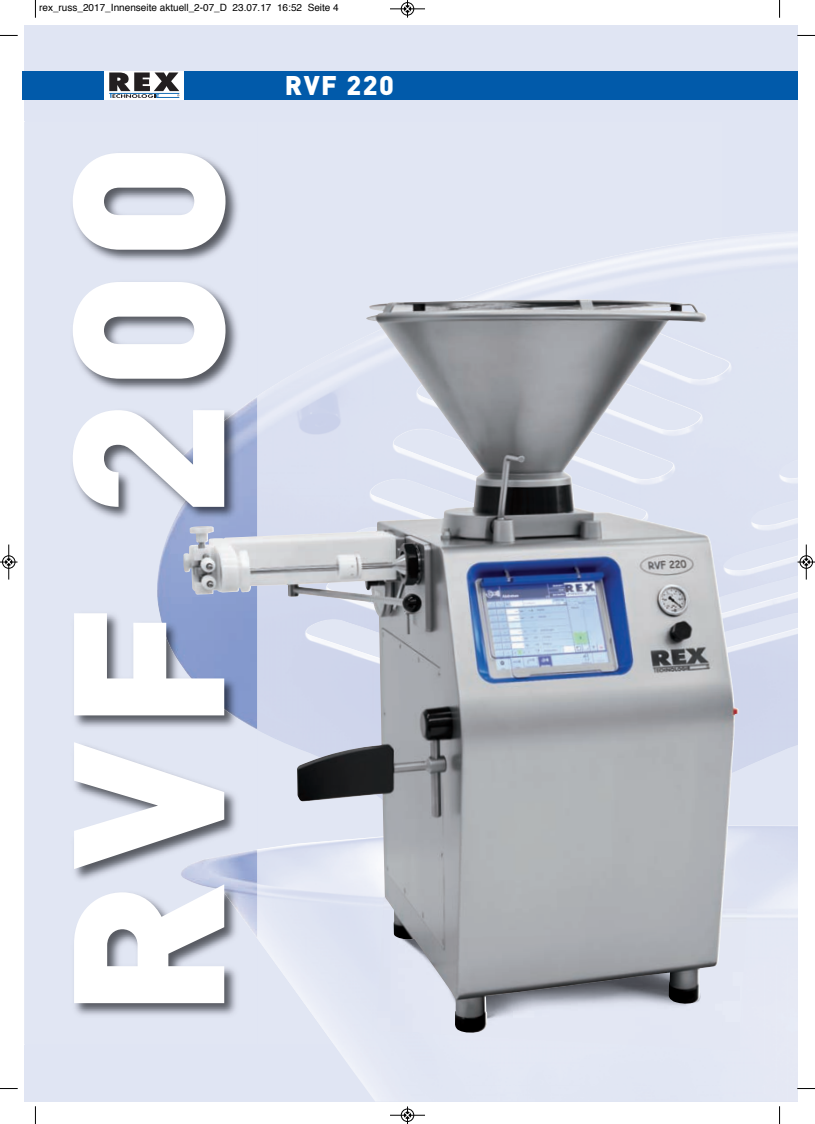
<style>
.page{position:relative;width:815px;height:1124px;background:#fff}
.page>*{position:absolute;margin:0;border:0;box-sizing:border-box;transform-origin:0 0}
.t1{font:900 211px "DIN";letter-spacing:.055em;color:#fff}
.t2{font:900 26.62px "DIN";letter-spacing:.055em;color:#fff}
.t3{font:10px "Helvetica";color:#000}
</style>
<div class="page">
<div style="left:257px;top:25px;width:540px;height:1076px;background:#e0e5f3"></div>
<img style="left:334px;top:233px;width:463px;height:868px">
<div style="left:24px;top:25px;width:233px;height:1076px;background:#e0e5f3"></div>
<div style="left:23px;top:71px;width:81px;height:28px;background:#015aaa"></div>
<div style="left:104px;top:71px;width:80px;height:28px;background:#fff"></div>
<div style="left:184px;top:71px;width:593px;height:28px;background:#015aaa"></div>
<div style="left:777px;top:71px;width:20px;height:28px;background:#015aaa"></div>
<img style="left:73px;top:154px;width:649px;height:861px">
<img style="left:257px;top:238px;width:465px;height:806px">
<img style="left:181px;top:849px;width:2px;height:89px">
<img style="left:157px;top:396px;width:26px;height:333px">
<svg style="left:109px;top:72px;width:70px;height:26px"></svg>
<img style="left:632px;top:900px;width:115px;height:150px">
<img style="left:377px;top:1033px;width:345px;height:11px">
<img style="left:183px;top:299px;width:556px;height:734px">
<svg style="left:35px;top:0;width:1px;height:18px"></svg>
<svg style="left:0;top:35px;width:18px;height:1px"></svg>
<svg style="left:779px;top:0;width:1px;height:18px"></svg>
<svg style="left:797px;top:35px;width:18px;height:1px"></svg>
<svg style="left:35px;top:1106px;width:1px;height:17px"></svg>
<svg style="left:0;top:1088px;width:18px;height:1px"></svg>
<svg style="left:779px;top:1106px;width:1px;height:17px"></svg>
<svg style="left:797px;top:1087px;width:18px;height:2px"></svg>
<div style="left:401px;top:2px;width:13px;height:14px;border:1px solid #fff;border-radius:50%"></div>
<hr style="left:390px;top:9px;width:35px;height:1px;background:#000">
<div style="left:401px;top:2px;width:13px;height:13px;border:1px solid #000;border-radius:50%"></div>
<svg style="left:404px;top:0;width:7px;height:18px"></svg>
<hr style="left:390px;top:1114px;width:35px;height:1px;background:#000">
<div style="left:401px;top:1108px;width:13px;height:13px;border:1px solid #000;border-radius:50%"></div>
<svg style="left:404px;top:1106px;width:7px;height:17px"></svg>
<hr style="left:9px;top:544px;width:1px;height:35px;background:#000">
<div style="left:2px;top:555px;width:13px;height:13px;border:1px solid #000;border-radius:50%"></div>
<svg style="left:0;top:558px;width:18px;height:7px"></svg>
<hr style="left:806px;top:544px;width:1px;height:35px;background:#000">
<div style="left:800px;top:555px;width:13px;height:13px;border:1px solid #000;border-radius:50%"></div>
<svg style="left:798px;top:558px;width:17px;height:7px"></svg>
<p class="t3" style="left:39px;top:4px;width:301px">rex_russ_2017_Innenseite aktuell_2-07_D 23.07.17 16:52 Seite 4</p>
<h1 class="t1" style="left:28px;top:1018px;width:877px;rotate:-90deg">RVF 200</h1>
<h2 class="t2" style="left:285px;top:70px;width:111px">RVF 220</h2>
</div>
